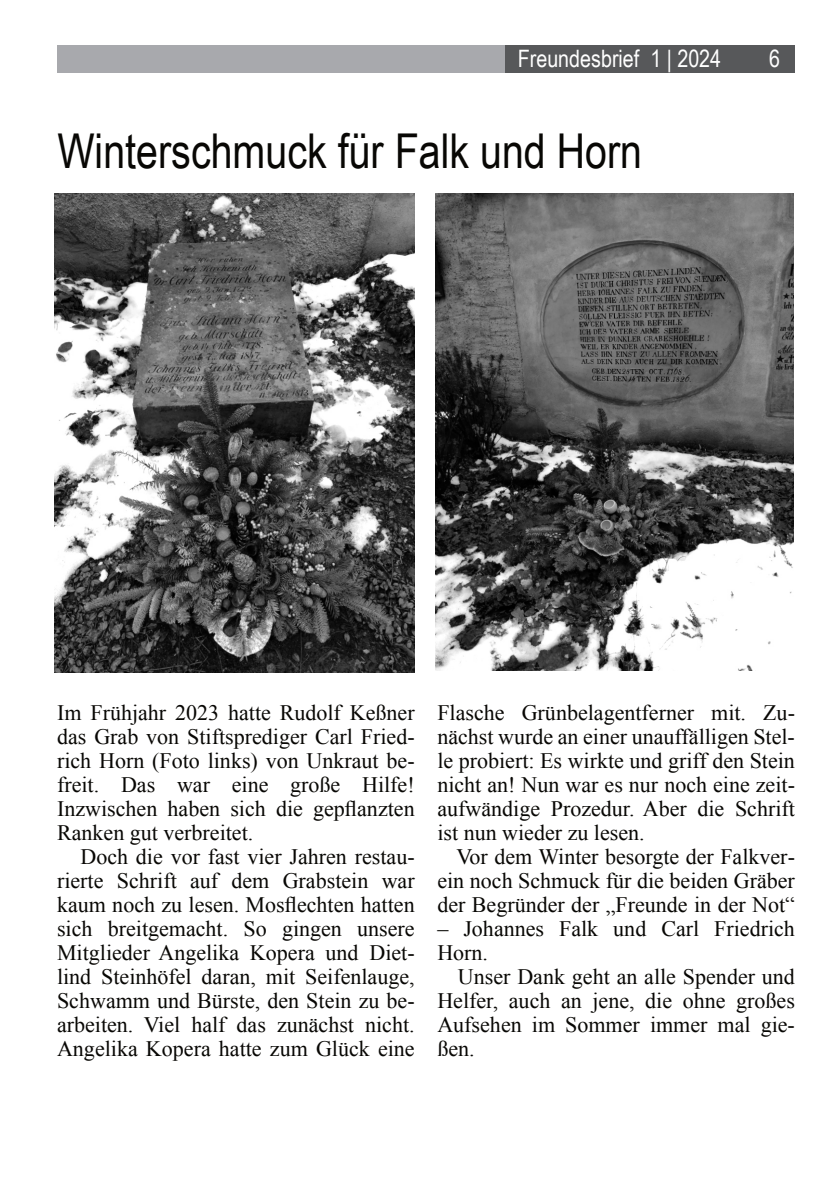
<style>
.page{position:relative;width:840px;height:1191px;background:#fff}
.page>*{position:absolute;margin:0;border:0;box-sizing:border-box;transform-origin:0 0}
.t1{font:48px "Arial Narrow";color:#080704}
.t2{font:24px "Arial Narrow";color:#fff}
.t3{font:22px/24px "Times New Roman";color:#080704;text-align:justify}
</style>
<div class="page">
<div style="left:57px;top:45px;width:737px;height:28px;background:#a8a9ad"></div>
<div style="left:505px;top:45px;width:289px;height:28px;background:#57585a"></div>
<img style="left:55px;top:193px;width:359px;height:479px">
<img style="left:435px;top:193px;width:357px;height:477px">
<p class="t2" style="left:517px;top:49px;width:205px">Freundesbrief 1 | 2024</p>
<p class="t2" style="left:768px;top:49px;width:12px">6</p>
<h1 class="t1" style="left:57px;top:133px;width:586px">Winterschmuck für Falk und Horn</h1>
<p class="t3" style="left:57px;top:703px;width:359px">Im Frühjahr 2023 hatte Rudolf Keßner das Grab von Stiftsprediger Carl Fried&shy;rich Horn (Foto links) von Unkraut be&shy;freit. Das war eine große Hilfe!<br>Inzwischen haben sich die gepflanzten Ranken gut verbreitet.</p>
<p class="t3" style="left:57px;top:847px;width:359px;text-indent:23px">Doch die vor fast vier Jahren restau&shy;rierte Schrift auf dem Grabstein war kaum noch zu lesen. Mosflechten hatten sich breitgemacht. So gingen unsere Mitglieder Angelika Kopera und Diet&shy;lind Steinhöfel daran, mit Seifenlauge, Schwamm und Bürste, den Stein zu be&shy;arbeiten. Viel half das zunächst nicht.<br>Angelika Kopera hatte zum Glück eine</p>
<p class="t3" style="left:437px;top:703px;width:359px">Flasche Grünbelagentferner mit. Zu&shy;nächst wurde an einer unauffälligen Stel&shy;le probiert: Es wirkte und griff den Stein nicht an! Nun war es nur noch eine zeit&shy;aufwändige Prozedur. Aber die Schrift ist nun wieder zu lesen.</p>
<p class="t3" style="left:437px;top:847px;width:359px;text-indent:19px">Vor dem Winter besorgte der Falkver&shy;ein noch Schmuck für die beiden Gräber der Begründer der „Freunde in der Not“</p>
<p class="t3" style="left:437px;top:919px;width:359px">– Johannes Falk und Carl Friedrich<br>Horn.</p>
<p class="t3" style="left:437px;top:967px;width:359px;text-indent:21px">Unser Dank geht an alle Spender und Helfer, auch an jene, die ohne großes Aufsehen im Sommer immer mal gie&shy;ßen.</p>
</div>
